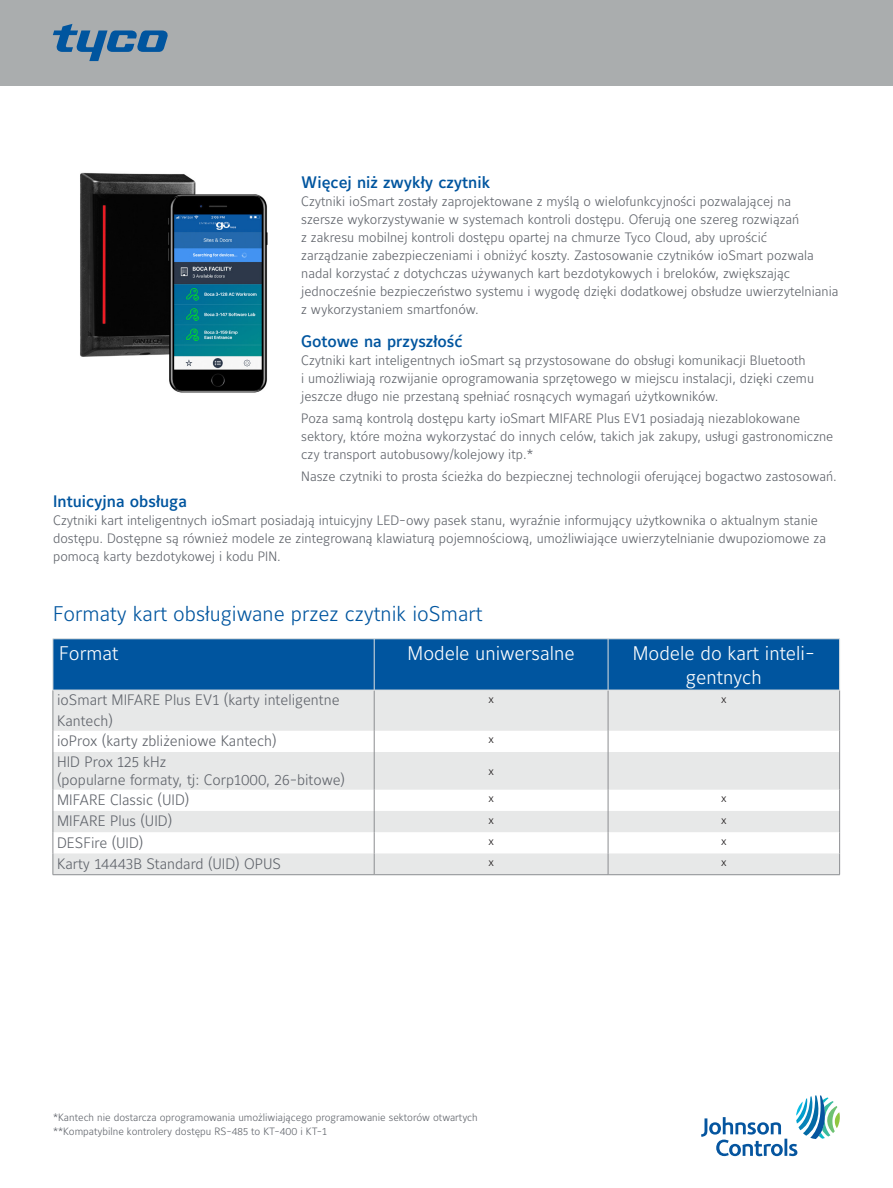
<style>
.page{position:relative;width:893px;height:1188px;background:#fff}
.page>*{position:absolute;margin:0;border:0;box-sizing:border-box;transform-origin:0 0}
.t1{font:300 21px "Maurea Jci Lf ML";color:#00559f}
.t2{font:300 19.5px/24px "Maurea Jci Lf ML";color:#fff;text-align:center}
.t3{font:500 16.5px "Maurea Jci Lf ML";color:#00559f}
.t4{font:300 15px/21px "Maurea Jci Lf ML";color:#5f636a}
.t5{font:300 13.5px/18px "Maurea Jci Lf ML";color:#5f636a}
.t6{font:300 11.25px "Maurea Jci Lf ML";color:#231f20}
.t7{font:300 10.5px/13.5px "Maurea Jci Lf ML";color:#5f636a}
</style>
<div class="page">
<img style="left:80px;top:172px;width:188px;height:221px">
<svg style="left:701px;top:1095px;width:139px;height:61px"></svg>
<div style="left:54px;top:640px;width:785px;height:50px;background:#00559f"></div>
<svg style="left:54px;top:691px;width:785px;height:183px;fill:#e7e8e8"></svg>
<hr style="left:53px;top:690px;width:1px;height:41px;background:#8b8d90">
<svg style="left:53px;top:731px;width:1px;height:21px"></svg>
<hr style="left:53px;top:752px;width:1px;height:38px;background:#8b8d90">
<hr style="left:608px;top:690px;width:1px;height:41px;background:#8b8d90">
<hr style="left:839px;top:690px;width:1px;height:41px;background:#8b8d90">
<svg style="left:608px;top:731px;width:1px;height:21px"></svg>
<svg style="left:839px;top:731px;width:1px;height:21px"></svg>
<hr style="left:608px;top:752px;width:1px;height:38px;background:#8b8d90">
<hr style="left:839px;top:752px;width:1px;height:38px;background:#8b8d90">
<hr style="left:374px;top:690px;width:1px;height:41px;background:#8b8d90">
<svg style="left:374px;top:731px;width:1px;height:21px"></svg>
<hr style="left:374px;top:752px;width:1px;height:38px;background:#8b8d90">
<svg style="left:53px;top:790px;width:1px;height:84px"></svg>
<svg style="left:374px;top:790px;width:1px;height:84px"></svg>
<svg style="left:608px;top:790px;width:1px;height:84px"></svg>
<svg style="left:839px;top:790px;width:1px;height:84px"></svg>
<hr style="left:53px;top:874px;width:321px;height:1px;background:#8b8d90">
<hr style="left:374px;top:874px;width:234px;height:1px;background:#8b8d90">
<hr style="left:608px;top:874px;width:232px;height:1px;background:#8b8d90">
<hr style="left:53px;top:639px;width:321px;height:1px;background:#e0e1e0">
<hr style="left:53px;top:639px;width:1px;height:51px;background:#e0e1e0">
<hr style="left:53px;top:690px;width:321px;height:1px;background:#e0e1e0">
<hr style="left:374px;top:639px;width:234px;height:1px;background:#e0e1e0">
<hr style="left:374px;top:639px;width:1px;height:51px;background:#e0e1e0">
<hr style="left:374px;top:690px;width:234px;height:1px;background:#e0e1e0">
<hr style="left:608px;top:639px;width:232px;height:1px;background:#e0e1e0">
<hr style="left:608px;top:639px;width:1px;height:51px;background:#e0e1e0">
<hr style="left:839px;top:639px;width:1px;height:51px;background:#e0e1e0">
<hr style="left:608px;top:690px;width:232px;height:1px;background:#e0e1e0">
<div style="left:0;top:0;width:893px;height:85px;background:#aaadae"></div>
<svg style="left:53px;top:24px;width:115px;height:37px"></svg>
<p class="t3" style="left:301px;top:173px;width:191px">Więcej niż zwykły czytnik</p>
<p class="t5" style="left:301px;top:192px;width:539px">Czytniki ioSmart zostały zaprojektowane z myślą o wielofunkcyjności pozwalającej na<br>szersze wykorzystywanie w systemach kontroli dostępu. Oferują one szereg rozwiązań<br>z zakresu mobilnej kontroli dostępu opartej na chmurze Tyco Cloud, aby uprościć<br>zarządzanie zabezpieczeniami i obniżyć koszty. Zastosowanie czytników ioSmart pozwala nadal korzystać z dotychczas używanych kart bezdotykowych i breloków, zwiększając jednocześnie bezpieczeństwo systemu i wygodę dzięki dodatkowej obsłudze uwierzytelniania z wykorzystaniem smartfonów.</p>
<p class="t3" style="left:301px;top:331px;width:163px">Gotowe na przyszłość</p>
<p class="t5" style="left:301px;top:351px;width:514px">Czytniki kart inteligentnych ioSmart są przystosowane do obsługi komunikacji Bluetooth<br>i umożliwiają rozwijanie oprogramowania sprzętowego w miejscu instalacji, dzięki czemu jeszcze długo nie przestaną spełniać rosnących wymagań użytkowników.</p>
<p class="t5" style="left:301px;top:409px;width:534px">Poza samą kontrolą dostępu karty ioSmart MIFARE Plus EV1 posiadają niezablokowane sektory, które można wykorzystać do innych celów, takich jak zakupy, usługi gastronomiczne czy transport autobusowy/kolejowy itp.*</p>
<p class="t5" style="left:301px;top:467px;width:537px">Nasze czytniki to prosta ścieżka do bezpiecznej technologii oferującej bogactwo zastosowań.</p>
<p class="t3" style="left:53px;top:492px;width:135px">Intuicyjna obsługa</p>
<p class="t5" style="left:53px;top:511px;width:774px">Czytniki kart inteligentnych ioSmart posiadają intuicyjny LED-owy pasek stanu, wyraźnie informujący użytkownika o aktualnym stanie dostępu. Dostępne są również modele ze zintegrowaną klawiaturą pojemnościową, umożliwiające uwierzytelnianie dwupoziomowe za pomocą karty bezdotykowej i kodu PIN.</p>
<h1 class="t1" style="left:53px;top:601px;width:431px">Formaty kart obsługiwane przez czytnik ioSmart</h1>
<h2 class="t2" style="left:59px;top:640px;width:61px">Format</h2>
<h2 class="t2" style="left:408px;top:640px;width:169px">Modele uniwersalne</h2>
<h2 class="t2" style="left:633px;top:640px;width:183px">Modele do kart inteli&shy;gentnych</h2>
<p class="t4" style="left:57px;top:689px;width:284px">ioSmart MIFARE Plus EV1 (karty inteligentne<br>Kantech)</p>
<p class="t6" style="left:488px;top:692px;width:7px">x</p>
<p class="t6" style="left:721px;top:692px;width:7px">x</p>
<p class="t4" style="left:57px;top:730px;width:221px">ioProx (karty zbliżeniowe Kantech)</p>
<p class="t6" style="left:488px;top:733px;width:7px">x</p>
<p class="t4" style="left:57px;top:753px;width:289px;line-height:18px">HID Prox 125 kHz<br>(popularne formaty, tj: Corp1000, 26-bitowe)</p>
<p class="t6" style="left:488px;top:764px;width:7px">x</p>
<p class="t4" style="left:57px;top:789px;width:134px">MIFARE Classic (UID)</p>
<p class="t6" style="left:488px;top:791px;width:7px">x</p>
<p class="t6" style="left:721px;top:791px;width:7px">x</p>
<p class="t4" style="left:57px;top:810px;width:117px">MIFARE Plus (UID)</p>
<p class="t6" style="left:488px;top:813px;width:7px">x</p>
<p class="t6" style="left:721px;top:813px;width:7px">x</p>
<p class="t4" style="left:57px;top:832px;width:88px">DESFire (UID)</p>
<p class="t6" style="left:488px;top:834px;width:7px">x</p>
<p class="t6" style="left:721px;top:834px;width:7px">x</p>
<p class="t4" style="left:57px;top:853px;width:225px">Karty 14443B Standard (UID) OPUS</p>
<p class="t6" style="left:488px;top:855px;width:7px">x</p>
<p class="t6" style="left:721px;top:855px;width:7px">x</p>
<p class="t7" style="left:53px;top:1111px;width:426px">*Kantech nie dostarcza oprogramowania umożliwiającego programowanie sektorów otwartych **Kompatybilne kontrolery dostępu RS-485 to KT‑400 i KT‑ 1</p>
</div>
